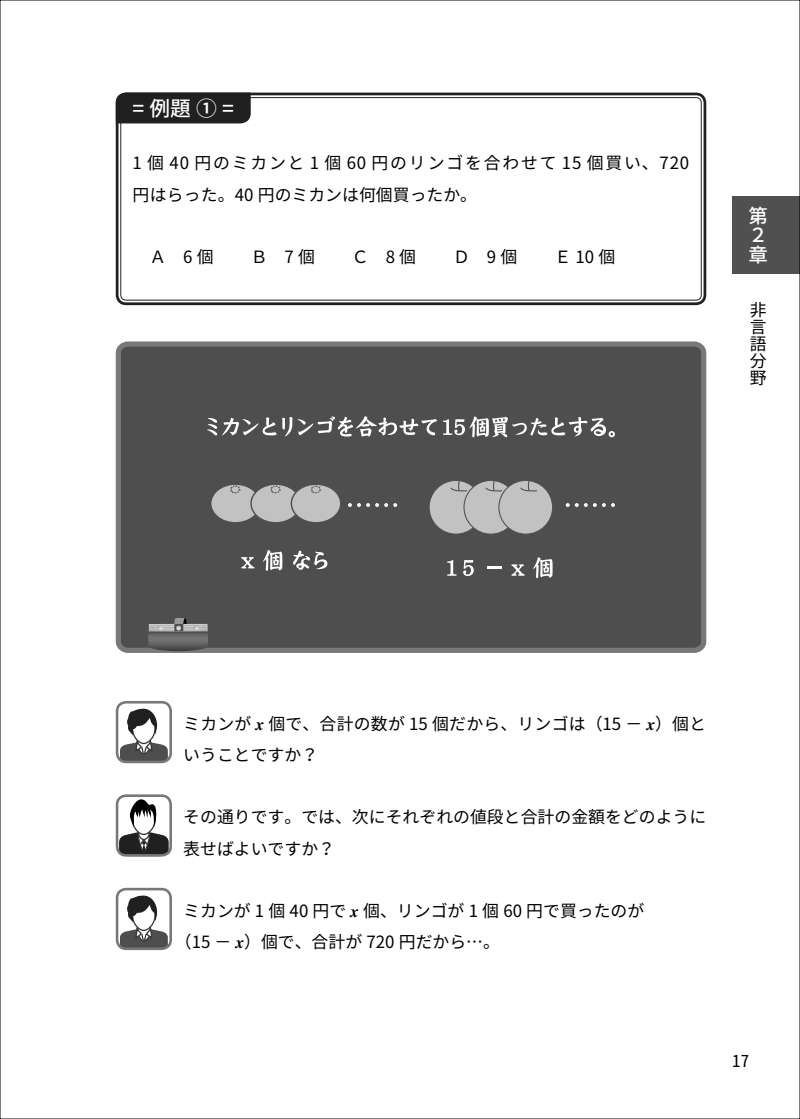
<style>
.page{position:relative;width:800px;height:1119px;background:#fff}
.page>*{position:absolute;margin:0;border:0;box-sizing:border-box;transform-origin:0 0}
.t1{font:500 20.7px "Source Han Sans JP";color:#fff}
.t2{font:500 19.5px/19.5px "Source Han Sans JP";color:#fff}
.t3{font:16.8px/16.8px "Source Han Sans JP";color:#000}
.t4{font:16.8px/31px "Source Han Sans JP";letter-spacing:.05em;color:#000}
.s1{font-family:"XITS";font-weight:700;font-style:italic}
</style>
<div class="page">
<div style="left:732px;top:196px;width:67px;height:78px;background:#505050"></div>
<div style="left:116px;top:93px;width:135px;height:30px;background:#202020"></div>
<div style="left:116px;top:93px;width:590px;height:212px;border:3px solid #202020;border-radius:9px"></div>
<div style="left:120px;top:97px;width:581px;height:203px;border:1px solid #202020;border-radius:5px"></div>
<div style="left:118px;top:344px;width:585px;height:306px;background:#4e4e4e;border-radius:9px"></div>
<div style="left:116px;top:341px;width:590px;height:312px;border:5px solid #787878;border-radius:9px"></div>
<svg style="left:147px;top:618px;width:62px;height:33px"></svg>
<svg style="left:207px;top:417px;width:69px;height:18px"></svg>
<svg style="left:282px;top:416px;width:155px;height:20px"></svg>
<svg style="left:443px;top:416px;width:171px;height:21px"></svg>
<svg style="left:447px;top:560px;width:9px;height:15px"></svg>
<svg style="left:463px;top:560px;width:10px;height:16px"></svg>
<hr style="left:487px;top:566px;width:14px;height:3px;background:#fff">
<svg style="left:511px;top:564px;width:13px;height:11px"></svg>
<svg style="left:533px;top:557px;width:19px;height:21px"></svg>
<svg style="left:241px;top:557px;width:13px;height:11px"></svg>
<svg style="left:263px;top:550px;width:19px;height:20px"></svg>
<svg style="left:293px;top:550px;width:34px;height:19px"></svg>
<svg style="left:565px;top:503px;width:40px;height:4px"></svg>
<svg style="left:611px;top:503px;width:3px;height:4px"></svg>
<div style="left:429px;top:480px;width:53px;height:54px;background:#c2c2c2;border-radius:50%"></div>
<div style="left:428px;top:480px;width:55px;height:54px;border:1px solid #505050;border-radius:50%"></div>
<svg style="left:449px;top:480px;width:19px;height:12px"></svg>
<div style="left:464px;top:480px;width:53px;height:54px;background:#c2c2c2;border-radius:50%"></div>
<div style="left:463px;top:480px;width:55px;height:54px;border:1px solid #505050;border-radius:50%"></div>
<svg style="left:484px;top:480px;width:18px;height:12px"></svg>
<div style="left:499px;top:480px;width:53px;height:54px;background:#c2c2c2;border-radius:50%"></div>
<div style="left:498px;top:480px;width:55px;height:54px;border:1px solid #505050;border-radius:50%"></div>
<svg style="left:519px;top:480px;width:18px;height:12px"></svg>
<svg style="left:348px;top:503px;width:49px;height:4px"></svg>
<div style="left:211px;top:484px;width:49px;height:38px;background:#c2c2c2;border-radius:50%"></div>
<div style="left:210px;top:483px;width:51px;height:40px;border:1px solid #505050;border-radius:50%"></div>
<svg style="left:230px;top:485px;width:11px;height:9px"></svg>
<div style="left:251px;top:484px;width:49px;height:38px;background:#c2c2c2;border-radius:50%"></div>
<div style="left:250px;top:483px;width:51px;height:40px;border:1px solid #505050;border-radius:50%"></div>
<svg style="left:270px;top:485px;width:11px;height:9px"></svg>
<div style="left:291px;top:484px;width:49px;height:38px;background:#c2c2c2;border-radius:50%"></div>
<div style="left:290px;top:483px;width:51px;height:40px;border:1px solid #505050;border-radius:50%"></div>
<svg style="left:310px;top:485px;width:11px;height:9px"></svg>
<svg style="left:120px;top:708px;width:48px;height:51px"></svg>
<div style="left:116px;top:700px;width:56px;height:63px;border:3px solid #787878;border-radius:9px"></div>
<div style="left:116px;top:794px;width:56px;height:62px;border:3px solid #787878;border-radius:9px"></div>
<svg style="left:119px;top:794px;width:50px;height:62px"></svg>
<svg style="left:120px;top:895px;width:48px;height:54px"></svg>
<div style="left:116px;top:887px;width:56px;height:62px;border:3px solid #787878;border-radius:9px"></div>
<p class="t1" style="left:132px;top:96px;width:103px">=例題①=</p>
<p class="t4" style="left:133px;top:148px;width:558px">1 個 40 円のミカンと 1 個 60 円のリンゴを合わせて 15 個買い、720円はらった。40 円のミカンは何個買ったか。</p>
<p class="t3" style="left:149px;top:249px;width:66px">Ａ　6 個</p>
<p class="t3" style="left:251px;top:249px;width:66px">Ｂ　7 個</p>
<p class="t3" style="left:352px;top:249px;width:66px">Ｃ　8 個</p>
<p class="t3" style="left:453px;top:249px;width:66px">Ｄ　9 個</p>
<p class="t3" style="left:554px;top:249px;width:62px">Ｅ10個</p>
<p class="t2" style="left:748px;top:206px;width:20px">第<br>１編</p>
<p class="t2" style="left:748px;top:226px;width:20px">２章</p>
<p class="t3" style="left:749px;top:302px;width:18px;text-align:justify">非言語分野</p>
<p class="t3" style="left:183px;top:708px;width:524px;line-height:31px">ミカンが <span class="s1">x</span> 個で、合計の数が 15 個だから、リンゴは（15 − <span class="s1">x</span>）個ということですか？</p>
<p class="t3" style="left:183px;top:802px;width:524px;line-height:31px">その通りです。では、次にそれぞれの値段と合計の金額をどのように表せばよいですか？</p>
<p class="t3" style="left:175px;top:895px;width:471px;line-height:31.2px;text-indent:8px">ミカンが 1 個 40 円で <span class="s1">x</span> 個、リンゴが 1 個 60 円で買ったのが（15 − <span class="s1">x</span>）個で、合計が 720 円だから…。</p>
<p class="t3" style="left:732px;top:1053px;width:18px">17</p>
</div>
